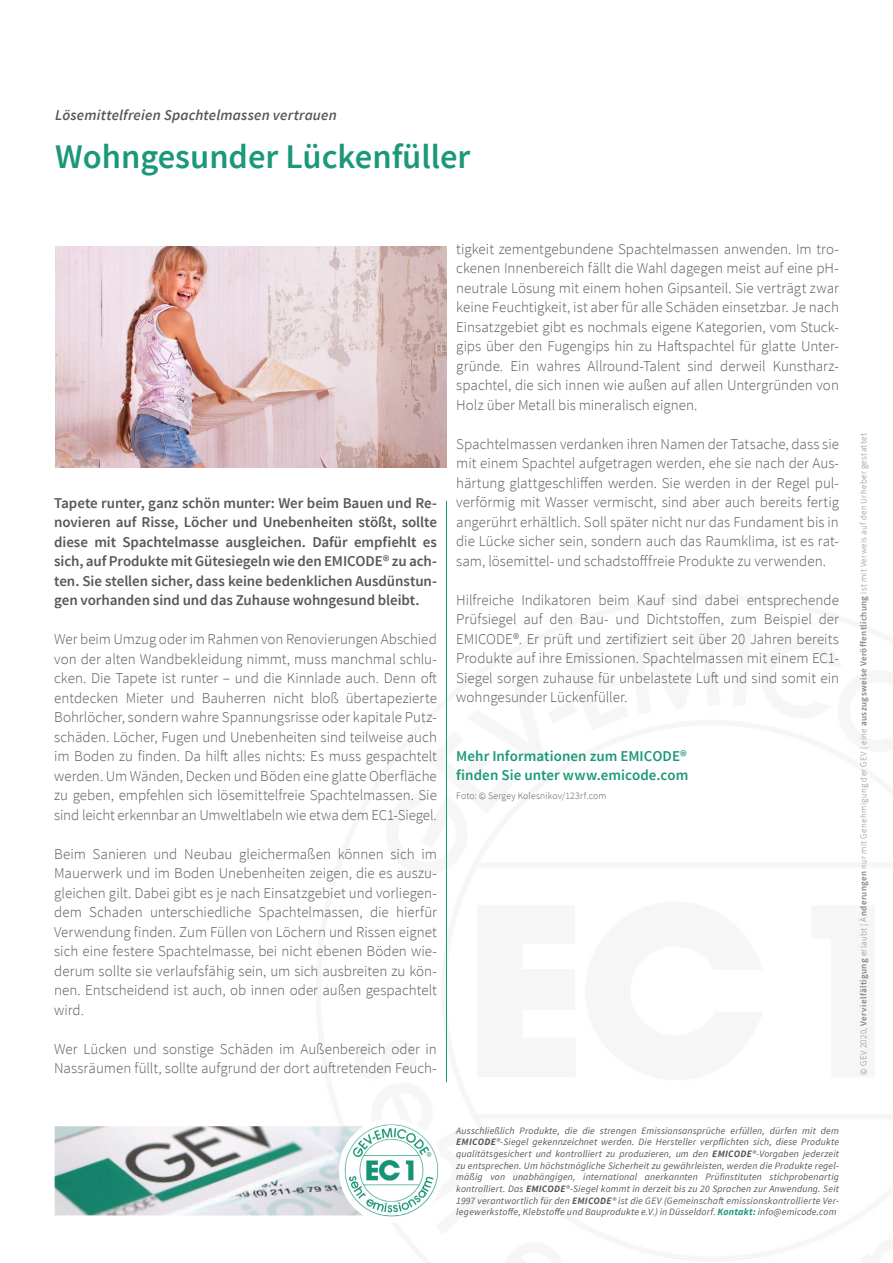
<style>
.page{position:relative;width:893px;height:1263px;background:#fff}
.page>*{position:absolute;margin:0;border:0;box-sizing:border-box;transform-origin:0 0}
.t1{font:600 34.5px "Source Sans Pro";color:#1b9879}
.t2{font:300 15px/19.5px "Source Sans Pro";color:#57585a;text-align:justify}
.t3{font:600 15px/19.5px "Source Sans Pro";letter-spacing:-.005em;color:#57585a;text-align:justify}
.t4{font:600 15px "Source Sans Pro";letter-spacing:.005em;color:#1b9879}
.t5{font:italic 600 15px "Source Sans Pro";letter-spacing:.01em;color:#57585a}
.t6{font:italic 9.75px/11.7px "Source Sans Pro";letter-spacing:.015em;color:#57585a;text-align:justify}
.t7{font:300 9.75px "Source Sans Pro";letter-spacing:.015em;color:#57585a}
.t8{font:300 9px "Source Sans Pro";letter-spacing:.04em;color:#808285}
.s1{font-weight:700}
.s2{font-weight:700;color:#1b9879}
.s3{font-weight:600}
</style>
<div class="page">
<img style="left:55px;top:247px;width:391px;height:221px">
<hr style="left:446px;top:501px;width:1px;height:581px;background:#1b9879">
<img style="left:55px;top:1126px;width:287px;height:89px">
<img style="left:342px;top:1124px;width:97px;height:93px">
<p class="t5" style="left:55px;top:105px;width:283px">Lösemittelfreien Spachtelmassen vertrauen</p>
<p class="t1" style="left:55px;top:135px;width:417px">Wohngesunder Lückenfüller</p>
<p class="t3" style="left:54px;top:493px;width:384px">Tapete runter, ganz schön munter: Wer beim Bauen und Re&shy;novieren auf Risse, Löcher und Unebenheiten stößt, sollte diese mit Spachtelmasse ausgleichen. Dafür empfiehlt es sich, auf Produkte mit Gütesiegeln wie den EMICODE® zu ach&shy;ten. Sie stellen sicher, dass keine bedenklichen Ausdünstun&shy;gen vorhanden sind und das Zuhause wohngesund bleibt.</p>
<p class="t2" style="left:54px;top:630px;width:384px">Wer beim Umzug oder im Rahmen von Renovierungen Abschied von der alten Wandbekleidung nimmt, muss manchmal schlu&shy;cken. Die Tapete ist runter – und die Kinnlade auch. Denn oft entdecken Mieter und Bauherren nicht bloß übertapezierte Bohrlöcher, sondern wahre Spannungsrisse oder kapitale Putz&shy;schäden. Löcher, Fugen und Unebenheiten sind teilweise auch im Boden zu finden. Da hilft alles nichts: Es muss gespachtelt werden. Um Wänden, Decken und Böden eine glatte Oberfläche zu geben, empfehlen sich lösemittelfreie Spachtelmassen. Sie sind leicht erkennbar an Umweltlabeln wie etwa dem EC1-Siegel.</p>
<p class="t2" style="left:54px;top:844px;width:384px">Beim Sanieren und Neubau gleichermaßen können sich im Mauerwerk und im Boden Unebenheiten zeigen, die es auszu&shy;gleichen gilt. Dabei gibt es je nach Einsatzgebiet und vorliegen&shy;dem Schaden unterschiedliche Spachtelmassen, die hierfür Verwendung finden. Zum Füllen von Löchern und Rissen eignet sich eine festere Spachtelmasse, bei nicht ebenen Böden wie&shy;derum sollte sie verlaufsfähig sein, um sich ausbreiten zu kön&shy;nen. Entscheidend ist auch, ob innen oder außen gespachtelt wird.</p>
<p class="t2" style="left:54px;top:1039px;width:384px">Wer Lücken und sonstige Schäden im Außenbereich oder in<br>Nassräumen füllt, sollte aufgrund der dort auftretenden Feuch-</p>
<p class="t2" style="left:456px;top:239px;width:384px">tigkeit zementgebundene Spachtelmassen anwenden. Im tro&shy;ckenen Innenbereich fällt die Wahl dagegen meist auf eine pH&shy;neutrale Lösung mit einem hohen Gipsanteil. Sie verträgt zwar keine Feuchtigkeit, ist aber für alle Schäden einsetzbar. Je nach Einsatzgebiet gibt es nochmals eigene Kategorien, vom Stuck&shy;gips über den Fugengips hin zu Haftspachtel für glatte Unter&shy;gründe. Ein wahres Allround-Talent sind derweil Kunstharz&shy;spachtel, die sich innen wie außen auf allen Untergründen von Holz über Metall bis mineralisch eignen.</p>
<p class="t2" style="left:456px;top:434px;width:384px">Spachtelmassen verdanken ihren Namen der Tatsache, dass sie mit einem Spachtel aufgetragen werden, ehe sie nach der Aus&shy;härtung glattgeschliffen werden. Sie werden in der Regel pul&shy;verförmig mit Wasser vermischt, sind aber auch bereits fertig angerührt erhältlich. Soll später nicht nur das Fundament bis in die Lücke sicher sein, sondern auch das Raumklima, ist es rat&shy;sam, lösemittel- und schadstofffreie Produkte zu verwenden.</p>
<p class="t2" style="left:456px;top:590px;width:384px">Hilfreiche Indikatoren beim Kauf sind dabei entsprechende Prüfsiegel auf den Bau- und Dichtstoffen, zum Beispiel der EMICODE®. Er prüft und zertifiziert seit über 20 Jahren bereits Produkte auf ihre Emissionen. Spachtelmassen mit einem EC1- Siegel sorgen zuhause für unbelastete Luft und sind somit ein wohngesunder Lückenfüller.</p>
<p class="t4" style="left:456px;top:746px;width:232px">Mehr Informationen zum EMICODE®</p>
<p class="t4" style="left:456px;top:766px;width:234px">finden Sie unter www.emicode.com</p>
<p class="t7" style="left:456px;top:790px;width:152px">Foto: © Sergey Kolesnikov/123rf.com</p>
<p class="t6" style="left:456px;top:1124px;width:384px">Ausschließlich Produkte, die die strengen Emissionsansprüche erfüllen, dürfen mit dem <span class="s1">EMICODE</span>®-Siegel gekennzeichnet werden. Die Hersteller verpflichten sich, diese Produkte qualitätsgesichert und kontrolliert zu produzieren, um den <span class="s1">EMICODE</span>®-Vorgaben jederzeit zu entsprechen. Um höchstmögliche Sicherheit zu gewährleisten, werden die Produkte regel&shy;mäßig von unabhängigen, international anerkannten Prüfinstituten stichprobenartig kontrolliert. Das <span class="s1">EMICODE</span>®-Siegel kommt in derzeit bis zu 20 Sprachen zur Anwendung. Seit 1997 verantwortlich für den <span class="s1">EMICODE</span>® ist die GEV (Gemeinschaft emissionskontrollierte Ver&shy;legewerkstoffe, Klebstoffe und Bauprodukte e.V.) in Düsseldorf. <span class="s2">Kontakt:</span> info@emicode.com</p>
<p class="t8" style="left:858px;top:1075px;width:643px;rotate:-90deg">© GEV 2020, <span class="s3">Vervielfältigung</span> erlaubt | Ä<span class="s3">nderungen</span> nur mit Genehmigung der GEV | eine <span class="s3">auszugsweise Veröffentlichung</span> ist mit Verweis auf den Urheber gestattet</p>
</div>
